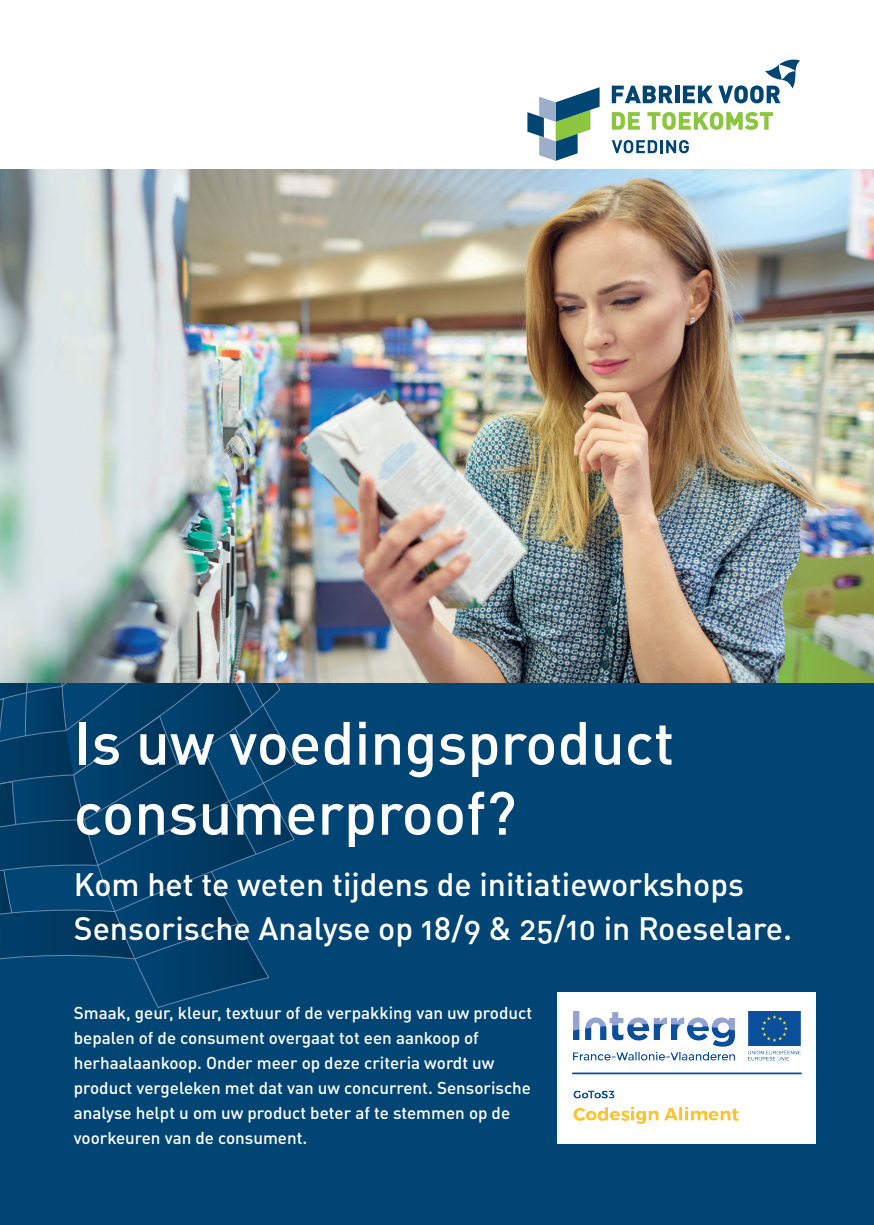
<style>
.page{position:relative;width:874px;height:1225px;background:#fff}
.page>*{position:absolute;margin:0;border:0;box-sizing:border-box;transform-origin:0 0}
.t1{font:500 60px/70px "DIN Pro";color:#fff}
.t2{font:500 32px/44px "DIN Pro";color:#fff}
.Inleiding{font:500 17px/25px "DIN Pro";color:#fff}
</style>
<div class="page">
<svg style="left:527px;top:87px;width:72px;height:74px"></svg>
<svg style="left:611px;top:140px;width:77px;height:13px"></svg>
<svg style="left:611px;top:86px;width:61px;height:17px"></svg>
<div style="left:674px;top:86px;width:5px;height:17px;background:#014573"></div>
<svg style="left:682px;top:86px;width:30px;height:17px"></svg>
<svg style="left:611px;top:112px;width:28px;height:18px"></svg>
<svg style="left:647px;top:112px;width:125px;height:18px"></svg>
<svg style="left:718px;top:60px;width:81px;height:43px"></svg>
<div style="left:0;top:683px;width:873px;height:542px;background:#004574"></div>
<svg style="left:0;top:683px;width:296px;height:325px"></svg>
<img style="left:0;top:169px;width:873px;height:514px">
<div style="left:557px;top:992px;width:259px;height:152px;background:#fff"></div>
<img style="left:572px;top:1011px;width:228px;height:113px">
<h1 class="t1" style="left:74px;top:701px;width:602px">Is uw voedingsproduct consumerproof?</h1>
<h2 class="t2" style="left:74px;top:858px;width:719px">Kom het te weten tijdens de initiatieworkshops<br>Sensorische Analyse op 18/9 &amp; 25/10 in Roeselare.</h2>
<p class="Inleiding" style="left:74px;top:998px;width:459px">Smaak, geur, kleur, textuur of de verpakking van uw product bepalen of de consument overgaat tot een aankoop of herhaalaankoop. Onder meer op deze criteria wordt uw product vergeleken met dat van uw concurrent. Sensorische analyse helpt u om uw product beter af te stemmen op de voorkeuren van de consument.</p>
</div>
